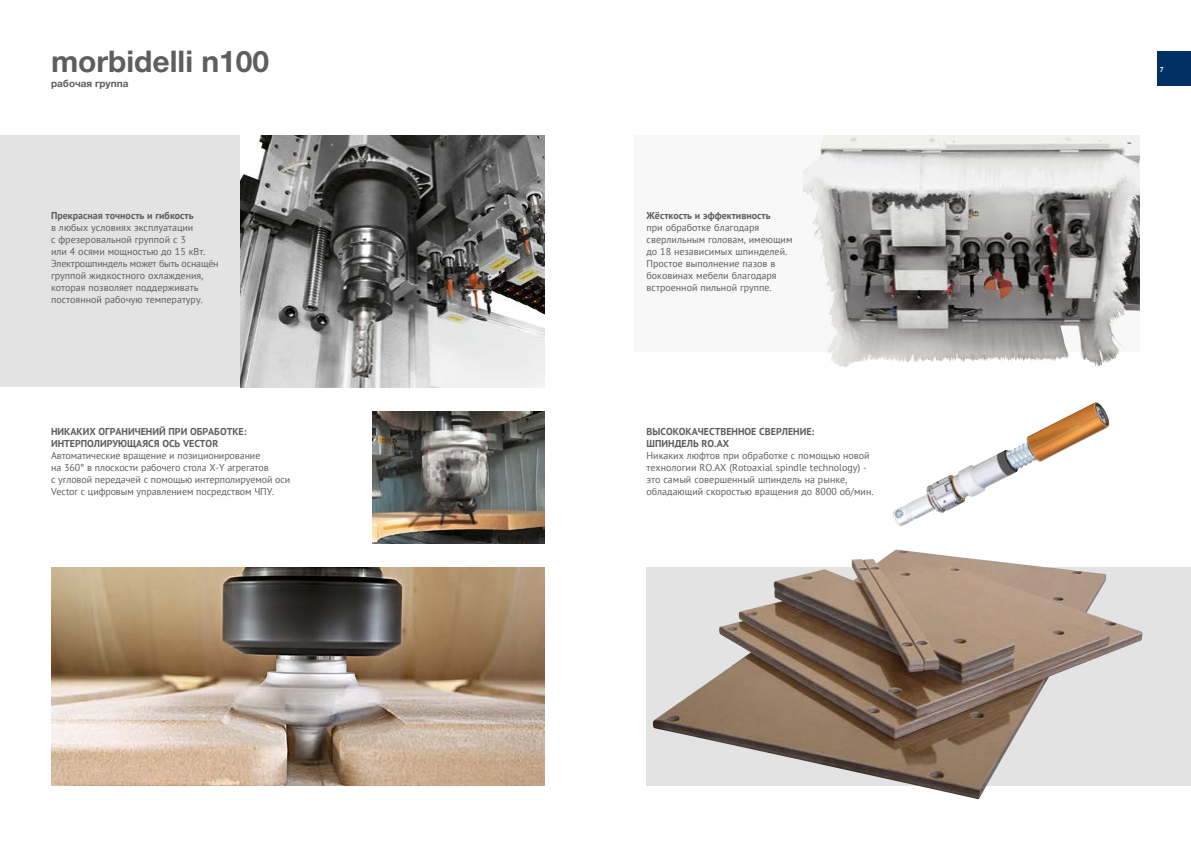
<style>
.page{position:relative;width:1191px;height:842px;background:#fff}
.page>*{position:absolute;margin:0;border:0;box-sizing:border-box;transform-origin:0 0}
.t1{font:700 30px "Helvetica Neue Cyr";color:#5f5e5e}
.t2{font:10px/12px "PT Sans";color:#5f5e5e}
.t3{font:700 10px/12px "PT Sans";color:#5f5e5e}
.t4{font:700 10px "Helvetica Neue Cyr";color:#5f5e5e}
.t5{font:700 7px "PT Sans";color:#fff}
</style>
<div class="page">
<div style="left:0;top:135px;width:544px;height:252px;background:#e3e3e3"></div>
<div style="left:646px;top:567px;width:545px;height:218px;background:#e3e3e3"></div>
<svg style="left:820px;top:135px;width:320px;height:216px;background:#a6a4a1"></svg>
<div style="left:1157px;top:51px;width:34px;height:34px;background:#003063"></div>
<img style="left:803px;top:135px;width:21px;height:107px">
<img style="left:892px;top:402px;width:218px;height:125px">
<img style="left:51px;top:567px;width:493px;height:218px">
<img style="left:373px;top:411px;width:171px;height:132px">
<img style="left:240px;top:135px;width:304px;height:252px">
<img style="left:653px;top:549px;width:489px;height:250px">
<h1 class="t1" style="left:51px;top:45px;width:220px">morbidelli n100</h1>
<p class="t4" style="left:51px;top:78px;width:79px">рабочая группа</p>
<p class="t3" style="left:51px;top:209px;width:144px">Прекрасная точность и гибкость</p>
<p class="t2" style="left:51px;top:221px;width:169px">в любых условиях эксплуатации<br>с фрезеровальной группой с 3<br>или 4 осями мощностью до 15 кВт.<br>Электрошпиндель может быть оснащён группой жидкостного охлаждения, которая позволяет поддерживать постоянной рабочую температуру.</p>
<p class="t3" style="left:51px;top:425px;width:197px">НИКАКИХ ОГРАНИЧЕНИЙ ПРИ ОБРАБОТКЕ:<br>ИНТЕРПОЛИРУЮЩАЯСЯ ОСЬ VECTOR</p>
<p class="t2" style="left:51px;top:449px;width:241px">Автоматические вращение и позиционирование<br>на 360° в плоскости рабочего стола X-Y агрегатов<br>с угловой передачей с помощью интерполируемой оси Vector с цифровым управлением посредством ЧПУ.</p>
<p class="t3" style="left:646px;top:209px;width:126px">Жёсткость и эффективность</p>
<p class="t2" style="left:646px;top:221px;width:147px">при обработке благодаря сверлильным головам, имеющим до 18 независимых шпинделей.<br>Простое выполнение пазов в боковинах мебели благодаря встроенной пильной группе.</p>
<p class="t3" style="left:646px;top:425px;width:169px">ВЫСОКОКАЧЕСТВЕННОЕ СВЕРЛЕНИЕ:<br>ШПИНДЕЛЬ RO.AX</p>
<p class="t2" style="left:646px;top:449px;width:228px">Никаких люфтов при обработке с помощью новой технологии RO.AX (Rotoaxial spindle technology) - это самый совершенный шпиндель на рынке, обладающий скоростью вращения до 8000 об/мин.</p>
<p class="t5" style="left:1159px;top:65px;width:5px">7</p>
</div>
